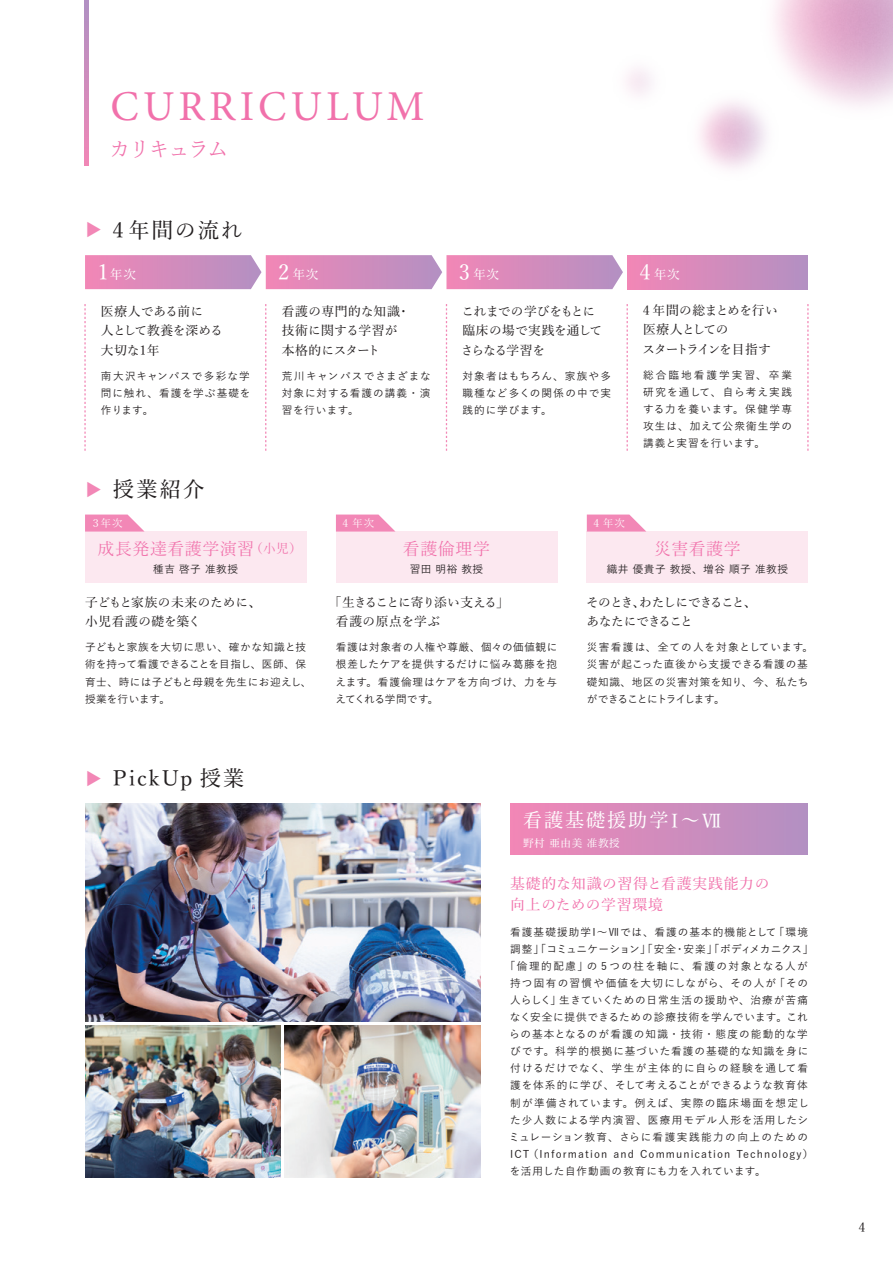
<style>
.page{position:relative;width:893px;height:1263px;background:#fff}
.page>*{position:absolute;margin:0;border:0;box-sizing:border-box;transform-origin:0 0}
.t1{font:42.45px "Minion Pro";letter-spacing:.1em;color:#f171ab}
.t2{font:500 21.3px "Yu Min Pr 6 N";letter-spacing:.1em;color:#231f20}
.t3{font:21.3px "Yu Min Pr 6 N";letter-spacing:-.09em;color:#f171ab}
.t4{font:500 19.2px "Yu Min Pr 6 N";letter-spacing:.1em;color:#fff}
.t5{font:16.95px "Yu Min Pr 6 N";letter-spacing:.025em;color:#f171ab}
.t6{font:500 14.85px/21.3px "Yu Min Pr 6 N";letter-spacing:.05em;color:#f171ab}
.t7{font:500 12.75px/19.2px "Yu Min Pr 6 N";letter-spacing:-.02em;color:#231f20}
.t8{font:500 12.75px/19.2px "Yu Min Pr 6 N";letter-spacing:-.045em;color:#231f20}
.t9{font:500 12.75px/19.2px "Yu Min Pr 6 N";letter-spacing:.025em;color:#231f20}
.t10{font:500 12.75px/19.2px "Yu Min Pr 6 N";letter-spacing:-.075em;color:#231f20}
.t11{font:500 12.75px/19.2px "Yu Min Pr 6 N";letter-spacing:.015em;color:#231f20}
.t12{font:500 12.75px "Yu Min Pr 6 N";letter-spacing:.06em;color:#fff}
.t13{font:500 10.65px/17px "Yu Go Pr 6 N";letter-spacing:.08em;color:#231f20;text-align:justify}
.t14{font:500 10.65px/17px "Yu Go Pr 6 N";letter-spacing:.06em;color:#231f20}
.t15{font:500 10.65px/17px "Yu Go Pr 6 N";letter-spacing:.02em;color:#231f20}
.t16{font:500 10.65px "Yu Go Pr 6 N";letter-spacing:.105em;color:#231f20}
.t17{font:500 10.65px "Yu Go Pr 6 N";letter-spacing:.1em;color:#231f20}
.t18{font:500 10.65px "Yu Go Pr 6 N";letter-spacing:-.025em;color:#231f20}
.t19{font:500 10.65px "Yu Go Pr 6 N";letter-spacing:.135em;color:#231f20}
.t20{font:500 10.65px "Yu Go Pr 6 N";letter-spacing:.12em;color:#231f20}
.t21{font:500 10.65px "Yu Go Pr 6 N";letter-spacing:.13em;color:#231f20}
.t22{font:500 10.65px "Yu Go Pr 6 N";letter-spacing:.055em;color:#231f20}
.t23{font:500 10.65px "Yu Go Pr 6 N";letter-spacing:.05em;color:#231f20}
.t24{font:10.65px "Yu Min Pr 6 N";letter-spacing:.1em;color:#fff}
.t25{font:500 10.65px "Yu Min Pr 6 N";letter-spacing:.05em;color:#fff}
.s1{font-size:16.95px;color:#f287b6}
.s2{font-size:21.3px}
.s3{font-size:12.75px}
</style>
<div class="page">
<img style="left:85px;top:804px;width:395px;height:218px">
<img style="left:85px;top:1026px;width:196px;height:152px">
<img style="left:285px;top:1026px;width:195px;height:152px">
<div style="left:510px;top:804px;width:298px;height:51px;background:linear-gradient(to right,#f287b6,#b290c2)"></div>
<svg style="left:84px;top:304px;width:2px;height:147px"></svg>
<svg style="left:265px;top:304px;width:1px;height:147px"></svg>
<svg style="left:446px;top:304px;width:1px;height:147px"></svg>
<svg style="left:627px;top:304px;width:1px;height:147px"></svg>
<svg style="left:807px;top:304px;width:2px;height:147px"></svg>
<svg style="left:85px;top:255px;width:538px;height:34px;background:#d591bf"></svg>
<div style="left:627px;top:255px;width:181px;height:34px;background:linear-gradient(to right,#f287b6,#b290c2)"></div>
<svg style="left:84px;top:0;width:5px;height:166px"></svg>
<div style="left:85px;top:531px;width:221px;height:52px;background:#fce8f0"></div>
<svg style="left:85px;top:514px;width:59px;height:17px"></svg>
<div style="left:336px;top:531px;width:221px;height:52px;background:#fce8f0"></div>
<svg style="left:336px;top:514px;width:59px;height:17px"></svg>
<div style="left:587px;top:531px;width:221px;height:52px;background:#fce8f0"></div>
<svg style="left:587px;top:514px;width:59px;height:17px"></svg>
<h1 class="t1" style="left:111px;top:78px;width:315px">CURRICULUM</h1>
<h2 class="t3" style="left:109px;top:129px;width:121px">カリキュラム</h2>
<h2 class="t2" style="left:85px;top:210px;width:159px"><span class="s1">▶</span> 4年間の流れ</h2>
<p class="t12" style="left:98px;top:262px;width:40px"><span class="s2">1</span>年次</p>
<p class="t12" style="left:279px;top:262px;width:42px"><span class="s2">2</span>年次</p>
<p class="t12" style="left:459px;top:262px;width:42px"><span class="s2">3</span>年次</p>
<p class="t12" style="left:640px;top:262px;width:42px"><span class="s2">4</span>年次</p>
<p class="t7" style="left:101px;top:301px;width:123px">医療人である前に<br>人として教養を深める大切な1年</p>
<p class="t13" style="left:101px;top:367px;width:151px">南大沢キャンパスで多彩な学問に触れ、看護を学ぶ基礎を作ります。</p>
<h2 class="t2" style="left:85px;top:469px;width:121px"><span class="s1">▶</span> 授業紹介</h2>
<p class="t24" style="left:91px;top:513px;width:34px">３年次</p>
<p class="t9" style="left:282px;top:301px;width:130px">看護の専門的な知識・技術に関する学習が本格的にスタート</p>
<p class="t13" style="left:282px;top:367px;width:151px">荒川キャンパスでさまざまな対象に対する看護の講義・演習を行います。</p>
<p class="t24" style="left:343px;top:513px;width:33px">4 年次</p>
<p class="t7" style="left:461px;top:301px;width:143px">これまでの学びをもとに臨床の場で実践を通してさらなる学習を</p>
<p class="t13" style="left:462px;top:367px;width:150px">対象者はもちろん、家族や多職種など多くの関係の中で実践的に学びます。</p>
<p class="t8" style="left:642px;top:300px;width:137px">4 年間の総まとめを行い医療人としての<br>スタートラインを目指す</p>
<p class="t13" style="left:643px;top:366px;width:150px">総合臨地看護学実習、卒業研究を通して、自ら考え実践する力を養います。保健学専攻生は、加えて公衆衛生学の講義と実習を行います。</p>
<p class="t24" style="left:593px;top:513px;width:33px">4 年次</p>
<h3 class="t5" style="left:98px;top:533px;width:206px">成長発達看護学演習<span class="s3">（小児）</span></h3>
<p class="t13" style="left:153px;top:559px;width:86px">種吉 啓子 准教授</p>
<p class="t11" style="left:85px;top:591px;width:178px">子どもと家族の未来のために、小児看護の礎を築く</p>
<p class="t15" style="left:85px;top:638px;width:228px">子どもと家族を大切に思い、確かな知識と技術を持って看護できることを目指し、医師、保育士、時には子どもと母親を先生にお迎えし、授業を行います。</p>
<h2 class="t2" style="left:85px;top:759px;width:161px"><span class="s1">▶</span> PickUp 授業</h2>
<h3 class="t5" style="left:403px;top:533px;width:89px">看護倫理学</h3>
<p class="t13" style="left:410px;top:559px;width:75px">習田 明裕 教授</p>
<p class="t7" style="left:336px;top:591px;width:175px;text-indent:-7px">「生きることに寄り添い支える」看護の原点を学ぶ</p>
<p class="t13" style="left:336px;top:638px;width:223px">看護は対象者の人権や尊厳、個々の価値観に根差したケアを提供するだけに悩み葛藤を抱えます。看護倫理はケアを方向づけ、力を与えてくれる学問です。</p>
<h3 class="t5" style="left:654px;top:533px;width:88px">災害看護学</h3>
<p class="t23" style="left:607px;top:559px;width:183px">織井 優貴子 教授、増谷 順子 准教授</p>
<p class="t10" style="left:586px;top:591px;width:172px">そのとき、わたしにできること、あなたにできること</p>
<p class="t14" style="left:587px;top:638px;width:228px">災害看護は、全ての人を対象としています。災害が起こった直後から支援できる看護の基礎知識、地区の災害対策を知り、今、私たちができることにトライします。</p>
<h3 class="t4" style="left:523px;top:803px;width:200px">看護基礎援助学Ⅰ～Ⅶ</h3>
<p class="t25" style="left:523px;top:833px;width:98px">野村 亜由美 准教授</p>
<h3 class="t6" style="left:510px;top:871px;width:261px">基礎的な知識の習得と看護実践能力の向上のための学習環境</h3>
<p class="t17" style="left:510px;top:923px;width:299px">看護基礎援助学Ⅰ～Ⅶでは、看護の基本的機能として「環境</p>
<p class="t18" style="left:510px;top:940px;width:305px">調整」「コミュニケーション」「安全・安楽」「ボディメカニクス」</p>
<p class="t19" style="left:505px;top:957px;width:305px">「倫理的配慮」の 5つの柱を軸に、看護の対象となる人が</p>
<p class="t20" style="left:510px;top:974px;width:299px">持つ固有の習慣や価値を大切にしながら、その人が「その</p>
<p class="t13" style="left:510px;top:991px;width:299px">人らしく」生きていくための日常生活の援助や、治療が苦痛</p>
<p class="t13" style="left:510px;top:1008px;width:299px">なく安全に提供できるための診療技術を学んでいます。これ</p>
<p class="t16" style="left:509px;top:1025px;width:300px">らの基本となるのが看護の知識・技術・態度の能動的な学</p>
<p class="t13" style="left:510px;top:1042px;width:300px">びです。科学的根拠に基づいた看護の基礎的な知識を身に</p>
<p class="t13" style="left:510px;top:1059px;width:299px">付けるだけでなく、学生が主体的に自らの経験を通して看</p>
<p class="t13" style="left:510px;top:1076px;width:299px">護を体系的に学び、そして考えることができるような教育体</p>
<p class="t13" style="left:510px;top:1093px;width:300px">制が準備されています。例えば、実際の臨床場面を想定し</p>
<p class="t17" style="left:510px;top:1110px;width:300px">た少人数による学内演習、医療用モデル人形を活用したシ</p>
<p class="t21" style="left:509px;top:1127px;width:301px">ミュレーション教育、さらに看護実践能力の向上のための</p>
<p class="t16" style="left:510px;top:1144px;width:305px">ICT（Information and Communication Technology）</p>
<p class="t22" style="left:510px;top:1161px;width:258px">を活用した自作動画の教育にも力を入れています。</p>
<p class="t7" style="left:859px;top:1216px;width:8px">4</p>
</div>
